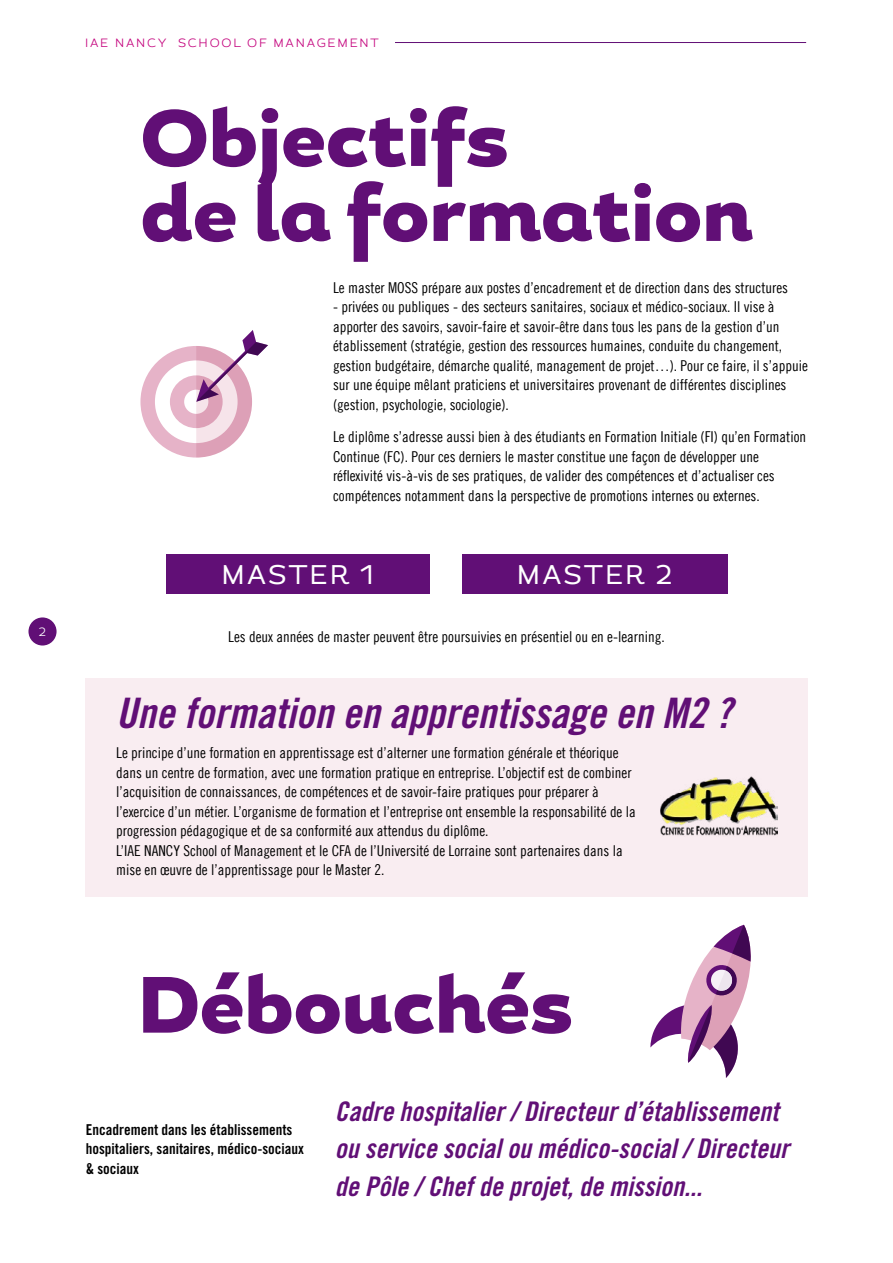
<style>
.page{position:relative;width:893px;height:1263px;background:#fff}
.page>*{position:absolute;margin:0;border:0;box-sizing:border-box;transform-origin:0 0}
.t1{font:900 79.5px/75px "Magallanes";color:#610f76}
.t2{font:42px "Trade Gothic LT Std Bd Cn 20 Obl";color:#610f76}
.t3{font:27px/37.5px "Trade Gothic LT Std Bd Cn 20 Obl";color:#610f76}
.t4{font:27px "Magallanes";letter-spacing:.08em;color:#fff}
.t5{font:15px/19.5px "Trade Gothic LT Cond Eighteen";color:#000}
.t6{font:15px/19.5px "Trade Gothic LT Std Bd Cn 20";color:#000}
.t7{font:300 12px "Magallanes";letter-spacing:.15em;color:#c3007c}
.t8{font:300 12px "Magallanes";color:#fff}
</style>
<div class="page">
<div style="left:28px;top:617px;width:29px;height:28px;background:#610f76;border-radius:50%"></div>
<hr style="left:395px;top:42px;width:411px;height:1px;background:#610f76">
<div style="left:140px;top:346px;width:112px;height:111px;background:#e6b3c8;border-radius:50%"></div>
<div style="left:155px;top:360px;width:83px;height:83px;background:#fff;border-radius:50%"></div>
<div style="left:170px;top:375px;width:53px;height:53px;background:#e6b3c8;border-radius:50%"></div>
<div style="left:184px;top:390px;width:24px;height:24px;background:#fff;border-radius:50%"></div>
<svg style="left:196px;top:330px;width:72px;height:127px"></svg>
<svg style="left:650px;top:925px;width:101px;height:153px"></svg>
<div style="left:166px;top:554px;width:263px;height:40px;background:#610f76"></div>
<div style="left:462px;top:554px;width:265px;height:40px;background:#610f76"></div>
<div style="left:86px;top:678px;width:722px;height:219px;background:#f9edf1"></div>
<img style="left:661px;top:776px;width:117px;height:60px">
<p class="t8" style="left:39px;top:624px;width:9px">2</p>
<p class="t7" style="left:85px;top:35px;width:295px">IAE NANCY SCHOOL OF MANAGEMENT</p>
<h1 class="t1" style="left:140px;top:105px;width:613px">Objectifs<br>de la formation</h1>
<p class="t5" style="left:333px;top:278px;width:456px">Le master MOSS prépare aux postes d’encadrement et de direction dans des structures</p>
<p class="t5" style="left:333px;top:297px;width:476px">- privées ou publiques - des secteurs sanitaires, sociaux et médico-sociaux. Il vise à apporter des savoirs, savoir-faire et savoir-être dans tous les pans de la gestion d’un établissement (stratégie, gestion des ressources humaines, conduite du changement, gestion budgétaire, démarche qualité, management de projet…). Pour ce faire, il s’appuie sur une équipe mêlant praticiens et universitaires provenant de différentes disciplines (gestion, psychologie, sociologie).</p>
<p class="t5" style="left:333px;top:427px;width:475px">Le diplôme s’adresse aussi bien à des étudiants en Formation Initiale (FI) qu’en Formation Continue (FC). Pour ces derniers le master constitue une façon de développer une réflexivité vis-à-vis de ses pratiques, de valider des compétences et d’actualiser ces compétences notamment dans la perspective de promotions internes ou externes.</p>
<h3 class="t4" style="left:221px;top:558px;width:154px">MASTER 1</h3>
<h3 class="t4" style="left:517px;top:558px;width:157px">MASTER 2</h3>
<p class="t5" style="left:228px;top:627px;width:438px">Les deux années de master peuvent être poursuivies en présentiel ou en e-learning.</p>
<h2 class="t2" style="left:116px;top:687px;width:617px">Une formation en apprentissage en M2 ?</h2>
<p class="t5" style="left:116px;top:743px;width:521px">Le principe d’une formation en apprentissage est d’alterner une formation générale et théorique dans un centre de formation, avec une formation pratique en entreprise. L’objectif est de combiner l’acquisition de connaissances, de compétences et de savoir-faire pratiques pour préparer à l’exercice d’un métier. L’organisme de formation et l’entreprise ont ensemble la responsabilité de la progression pédagogique et de sa conformité aux attendus du diplôme.<br>L’IAE NANCY School of Management et le CFA de l’Université de Lorraine sont partenaires dans la mise en œuvre de l’apprentissage pour le Master 2.</p>
<h1 class="t1" style="left:138px;top:972px;width:437px">Débouchés</h1>
<p class="t6" style="left:86px;top:1120px;width:220px">Encadrement dans les établissements hospitaliers, sanitaires, médico-sociaux &amp; sociaux</p>
<h3 class="t3" style="left:335px;top:1093px;width:456px">Cadre hospitalier / Directeur d’établissement ou service social ou médico-social / Directeur de Pôle / Chef de projet, de mission...</h3>
</div>
